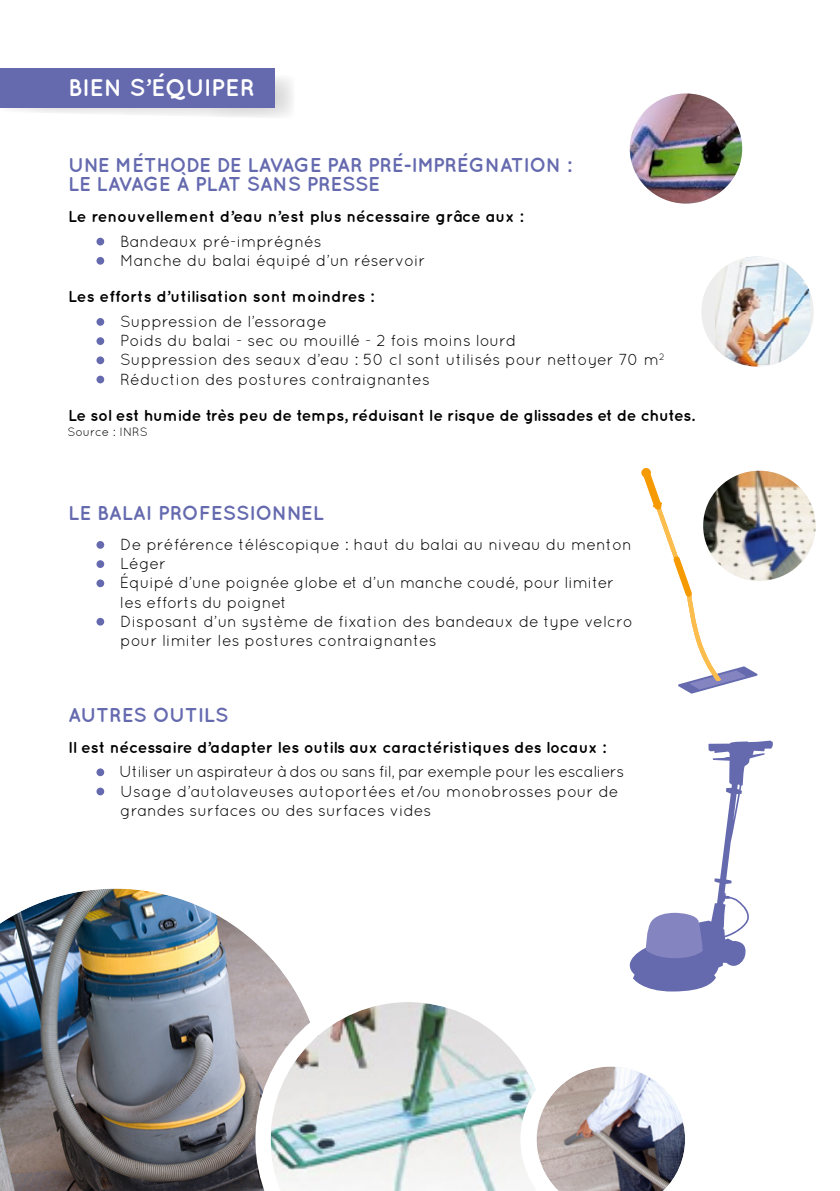
<style>
.page{position:relative;width:840px;height:1191px;background:#fff}
.page>*{position:absolute;margin:0;border:0;box-sizing:border-box;transform-origin:0 0}
.t1{font:700 24px "Quicksand";color:#fff}
.t2{font:700 20px/19.2px "Quicksand";letter-spacing:-.01em;color:#656aaf}
.t3{font:16px/19.2px "Quicksand";color:#000}
.t4{font:700 16px "Quicksand";letter-spacing:-.01em;color:#000}
.t5{font:12px "Quicksand";color:#000}
</style>
<div class="page">
<img style="left:1px;top:888px;width:291px;height:303px">
<img style="left:0;top:923px;width:1px;height:268px">
<svg style="left:11px;top:68px;width:281px;height:49px"></svg>
<div style="left:0;top:68px;width:274px;height:40px;background:#656aaf"></div>
<svg style="left:641px;top:468px;width:116px;height:225px"></svg>
<svg style="left:629px;top:740px;width:143px;height:251px"></svg>
<img style="left:255px;top:986px;width:265px;height:205px">
<svg style="left:520px;top:1061px;width:165px;height:130px"></svg>
<img style="left:629px;top:93px;width:112px;height:110px">
<div style="left:701px;top:256px;width:112px;height:110px;background:#ededed;border-radius:50%"></div>
<img style="left:714px;top:256px;width:95px;height:110px">
<img style="left:702px;top:471px;width:113px;height:110px">
<div style="left:96px;top:238px;width:8px;height:7px;background:#656aaf;border-radius:50%"></div>
<div style="left:96px;top:257px;width:8px;height:8px;background:#656aaf;border-radius:50%"></div>
<div style="left:96px;top:318px;width:8px;height:8px;background:#656aaf;border-radius:50%"></div>
<div style="left:96px;top:337px;width:8px;height:8px;background:#656aaf;border-radius:50%"></div>
<div style="left:96px;top:356px;width:8px;height:8px;background:#656aaf;border-radius:50%"></div>
<div style="left:96px;top:376px;width:8px;height:7px;background:#656aaf;border-radius:50%"></div>
<div style="left:96px;top:541px;width:8px;height:8px;background:#656aaf;border-radius:50%"></div>
<div style="left:96px;top:560px;width:8px;height:8px;background:#656aaf;border-radius:50%"></div>
<div style="left:96px;top:579px;width:8px;height:8px;background:#656aaf;border-radius:50%"></div>
<div style="left:96px;top:618px;width:8px;height:7px;background:#656aaf;border-radius:50%"></div>
<div style="left:96px;top:768px;width:8px;height:8px;background:#656aaf;border-radius:50%"></div>
<div style="left:96px;top:787px;width:8px;height:8px;background:#656aaf;border-radius:50%"></div>
<h1 class="t1" style="left:68px;top:73px;width:188px">BIEN S’ÉQUIPER</h1>
<p class="t2" style="left:68px;top:155px;width:504px">UNE MÉTHODE DE LAVAGE PAR PRÉ-IMPRÉGNATION :<br>LE LAVAGE À PLAT SANS PRESSE</p>
<p class="t4" style="left:68px;top:207px;width:456px">Le renouvellement d’eau n’est plus nécessaire grâce aux :</p>
<p class="t3" style="left:120px;top:231px;width:306px">Bandeaux pré-imprégnés<br>Manche du balai équipé d’un réservoir</p>
<p class="t4" style="left:68px;top:287px;width:307px">Les efforts d’utilisation sont moindres :</p>
<p class="t3" style="left:120px;top:312px;width:545px">Suppression de l’essorage<br>Poids du balai - sec ou mouillé - 2 fois moins lourd<br>Suppression des seaux d’eau : 50 cl sont utilisés pour nettoyer 70 m<sup>2<br></sup>Réduction des postures contraignantes</p>
<p class="t4" style="left:68px;top:406px;width:627px">Le sol est humide très peu de temps, réduisant le risque de glissades et de chutes.</p>
<p class="t5" style="left:68px;top:425px;width:82px">Source : INRS</p>
<p class="t2" style="left:68px;top:502px;width:257px">LE BALAI PROFESSIONNEL</p>
<p class="t3" style="left:120px;top:535px;width:514px">De préférence téléscopique : haut du balai au niveau du menton Léger<br>Équipé d’une poignée globe et d’un manche coudé, pour limiter les efforts du poignet<br>Disposant d’un système de fixation des bandeaux de type velcro pour limiter les postures contraignantes</p>
<p class="t2" style="left:68px;top:705px;width:162px">AUTRES OUTILS</p>
<p class="t4" style="left:68px;top:737px;width:539px">Il est nécessaire d’adapter les outils aux caractéristiques des locaux :</p>
<p class="t3" style="left:119px;top:762px;width:506px">Utiliser un aspirateur à dos ou sans fil, par exemple pour les escaliers<br>Usage d’autolaveuses autoportées et/ou monobrosses pour de grandes surfaces ou des surfaces vides</p>
</div>
